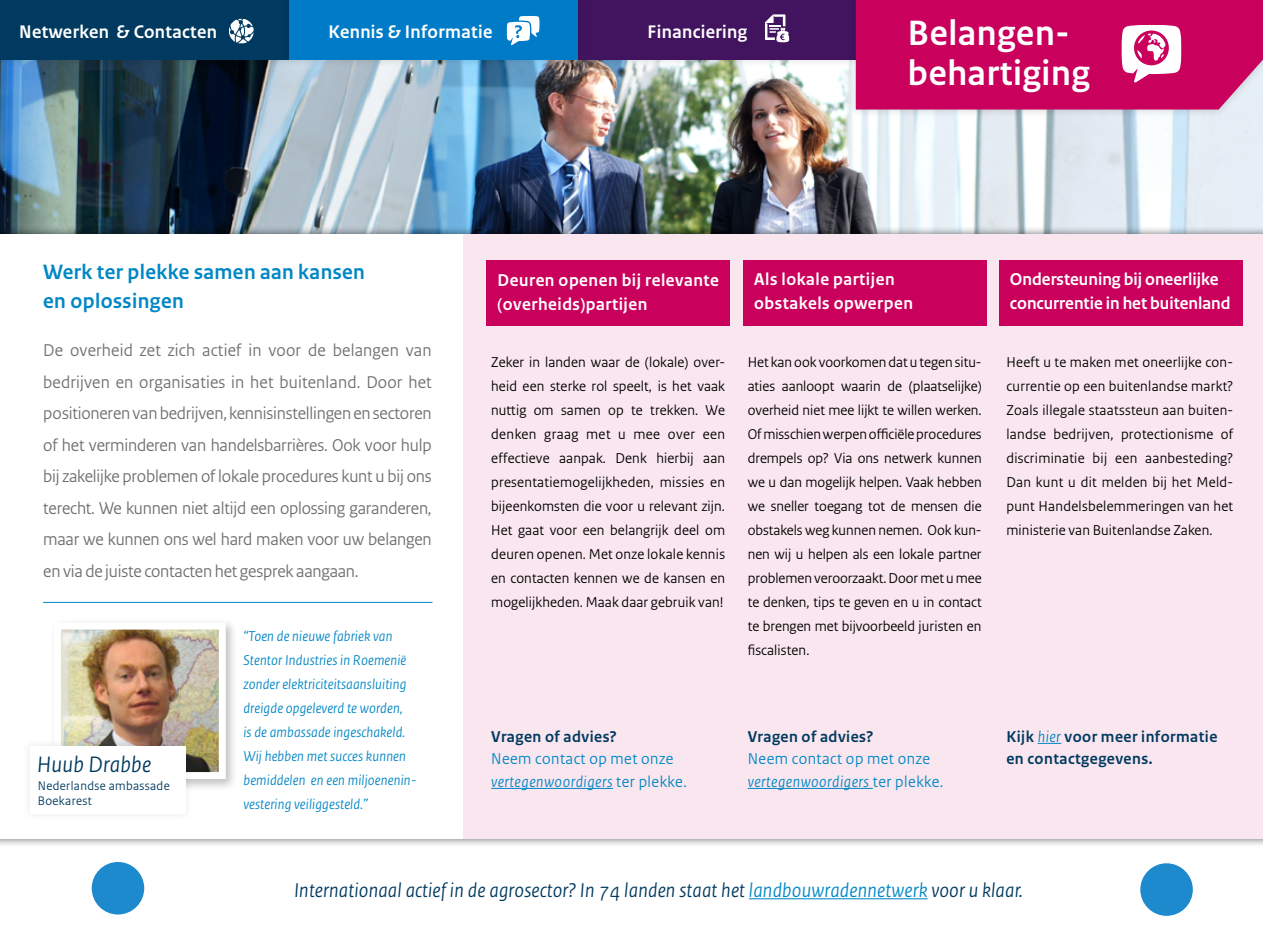
<style>
.page{position:relative;width:1263px;height:936px;background:#fff}
.page>*{position:absolute;margin:0;border:0;box-sizing:border-box;transform-origin:0 0}
.t1{font:700 37.05px/40.5px "Rijksoverheid Sans";letter-spacing:.02em;color:#fff}
.t2{font:italic 23.55px "Rijksoverheid Sans";letter-spacing:.01em;color:#003a60}
.t3{font:700 21.9px/28.5px "Rijksoverheid Sans";letter-spacing:.02em;color:#0087c5}
.t4{font:italic 21px "Rijksoverheid Sans";letter-spacing:.01em;color:#003a60}
.t5{font:700 19.2px "Rijksoverheid Sans";letter-spacing:.02em;color:#fff}
.t6{font:18px/31.5px "Rijksoverheid Sans";letter-spacing:-.01em;color:#706f6f;text-align:justify}
.t7{font:700 18px/24px "Rijksoverheid Sans";letter-spacing:.03em;color:#fff}
.t8{font:700 18px/24px "Rijksoverheid Sans";color:#fff}
.t9{font:16.5px/22.5px "Rijksoverheid Sans";letter-spacing:.03em;color:#0087c5}
.t10{font:700 16.5px/22.5px "Rijksoverheid Sans";letter-spacing:.03em;color:#003a60}
.t11{font:15px/24px "Rijksoverheid Sans";letter-spacing:.01em;color:#000;text-align:justify}
.t12{font:italic 15px/24px "Rijksoverheid Sans";letter-spacing:.01em;color:#0087c5}
.t13{font:13.05px/15px "Rijksoverheid Sans";letter-spacing:.03em;color:#003a60}
.s1{font-style:italic}
.s2{font-weight:400;font-style:italic;color:#0087c5}
.s3{color:#0087c5}
</style>
<div class="page">
<img style="left:0;top:68px;width:1263px;height:157px">
<div style="left:0;top:225px;width:1263px;height:622px;background:#000;opacity:.55"></div>
<div style="left:0;top:234px;width:1263px;height:604px;background:#fff"></div>
<hr style="left:749px;top:898px;width:179px;height:1px;background:#0087c5">
<div style="left:92px;top:861px;width:52px;height:53px;background:#1d8acd;border-radius:50%"></div>
<div style="left:1140px;top:863px;width:53px;height:52px;background:#1d8acd;border-radius:50%"></div>
<div style="left:50px;top:618px;width:188px;height:173px;background:#000;opacity:.25"></div>
<img style="left:62px;top:630px;width:156px;height:141px">
<div style="left:54px;top:622px;width:172px;height:157px;border:7px solid #fff"></div>
<div style="left:463px;top:234px;width:800px;height:604px;background:#fae6ef"></div>
<hr style="left:43px;top:602px;width:389px;height:1px;background:#0087c5">
<hr style="left:491px;top:788px;width:122px;height:1px;background:#0087c5">
<hr style="left:748px;top:788px;width:125px;height:1px;background:#0087c5">
<svg style="left:1038px;top:743px;width:23px;height:1px"></svg>
<div style="left:21px;top:737px;width:173px;height:85px;background:#000;opacity:.09"></div>
<div style="left:30px;top:745px;width:155px;height:68px;background:#fff"></div>
<div style="left:0;top:0;width:298px;height:68px;background:#000;opacity:.15"></div>
<div style="left:0;top:0;width:289px;height:59px;background:#003a60"></div>
<div style="left:568px;top:0;width:297px;height:68px;background:#000;opacity:.15"></div>
<div style="left:576px;top:0;width:280px;height:59px;background:#42145f"></div>
<div style="left:281px;top:0;width:305px;height:68px;background:#000;opacity:.15"></div>
<div style="left:289px;top:0;width:288px;height:59px;background:#007bc7"></div>
<svg style="left:229px;top:19px;width:25px;height:25px"></svg>
<svg style="left:507px;top:16px;width:33px;height:29px"></svg>
<svg style="left:765px;top:14px;width:24px;height:29px"></svg>
<div style="left:847px;top:0;width:416px;height:118px;background:#000;opacity:.15"></div>
<div style="left:856px;top:0;width:407px;height:109px;background:#ca005d"></div>
<div style="left:486px;top:260px;width:243px;height:66px;background:#ca005d"></div>
<div style="left:743px;top:260px;width:243px;height:66px;background:#ca005d"></div>
<div style="left:999px;top:260px;width:244px;height:66px;background:#ca005d"></div>
<p class="t5" style="left:19px;top:21px;width:199px">Netwerken &amp; Contacten</p>
<p class="t5" style="left:328px;top:21px;width:165px">Kennis &amp; Informatie</p>
<p class="t5" style="left:647px;top:21px;width:101px">Financiering</p>
<h1 class="t1" style="left:908px;top:13px;width:183px">Belangen&shy;behartiging</h1>
<h3 class="t3" style="left:43px;top:258px;width:323px">Werk ter plekke samen aan kansen en oplossingen</h3>
<p class="t6" style="left:43px;top:334px;width:390px">De overheid zet zich actief in voor de belangen van bedrijven en organisaties in het buitenland. Door het positioneren van bedrijven, kennisinstellingen en sectoren of het verminderen van handelsbarrières. Ook voor hulp bij zakelijke problemen of lokale procedures kunt u bij ons terecht. We kunnen niet altijd een oplossing garanderen, maar we kunnen ons wel hard maken voor uw belangen en via de juiste contacten het gesprek aangaan.</p>
<h2 class="t2" style="left:37px;top:750px;width:115px">Huub Drabbe</h2>
<p class="t13" style="left:38px;top:778px;width:133px">Nederlandse ambassade<br>Boekarest</p>
<h2 class="t2" style="left:36px;top:769px;width:124px">Thijs Boekhoff</h2>
<p class="t12" style="left:243px;top:624px;width:175px">“Toen de nieuwe fabriek van<br>Stentor Industries in Roemenië zonder elektriciteitsaansluiting dreigde opgeleverd te worden,<br>is de ambassade ingeschakeld.<br>Wij hebben met succes kunnen bemiddelen en een miljoenenin&shy;vestering veiliggesteld.”</p>
<p class="t7" style="left:497px;top:268px;width:223px">Deuren openen bij relevante (overheids)partijen</p>
<p class="t7" style="left:754px;top:268px;width:160px">Als lokale partijen obstakels opwerpen</p>
<p class="t8" style="left:1010px;top:267px;width:222px">Ondersteuning bij oneerlijke concurrentie in het buitenland</p>
<p class="t11" style="left:491px;top:350px;width:235px">Zeker in landen waar de (lokale) over&shy;heid een sterke rol speelt, is het vaak nuttig om samen op te trekken. We denken graag met u mee over een effectieve aanpak. Denk hierbij aan presentatiemogelijkheden, missies en bijeenkomsten die voor u relevant zijn.<br>Het gaat voor een belangrijk deel om deuren openen. Met onze lokale kennis en contacten kennen we de kansen en mogelijkheden. Maak daar gebruik van!</p>
<p class="t11" style="left:748px;top:350px;width:235px">Het kan ook voorkomen dat u tegen situ&shy;aties aanloopt waarin de (plaatselijke) overheid niet mee lijkt te willen werken.<br>Of misschien werpen officiële procedures drempels op? Via ons netwerk kunnen we u dan mogelijk helpen. Vaak hebben we sneller toegang tot de mensen die obstakels weg kunnen nemen. Ook kun&shy;nen wij u helpen als een lokale partner problemen veroorzaakt. Door met u mee te denken, tips te geven en u in contact te brengen met bijvoorbeeld juristen en fiscalisten.</p>
<p class="t11" style="left:1006px;top:350px;width:228px">Heeft u te maken met oneerlijke con&shy;currentie op een buitenlandse markt?<br>Zoals illegale staatssteun aan buiten&shy;landse bedrijven, protectionisme of discriminatie bij een aanbesteding?<br>Dan kunt u dit melden bij het Meld&shy;punt Handelsbelemmeringen van het ministerie van Buitenlandse Zaken.</p>
<p class="t10" style="left:491px;top:725px;width:127px">Vragen of advies?</p>
<p class="t9" style="left:491px;top:747px;width:197px">Neem contact op met onze <span class="s1">vertegenwoordigers</span> ter plekke.</p>
<p class="t10" style="left:748px;top:725px;width:127px">Vragen of advies?</p>
<p class="t9" style="left:748px;top:747px;width:197px">Neem contact op met onze <span class="s1">vertegenwoordigers</span> ter plekke.</p>
<p class="t10" style="left:1006px;top:725px;width:212px">Kijk <span class="s2">hier</span> voor meer informatie en contactgegevens.</p>
<h3 class="t4" style="left:294px;top:878px;width:730px">Internationaal actief in de agrosector? In 74 landen staat het <span class="s3">landbouwradennetwerk</span> voor u klaar.</h3>
</div>
